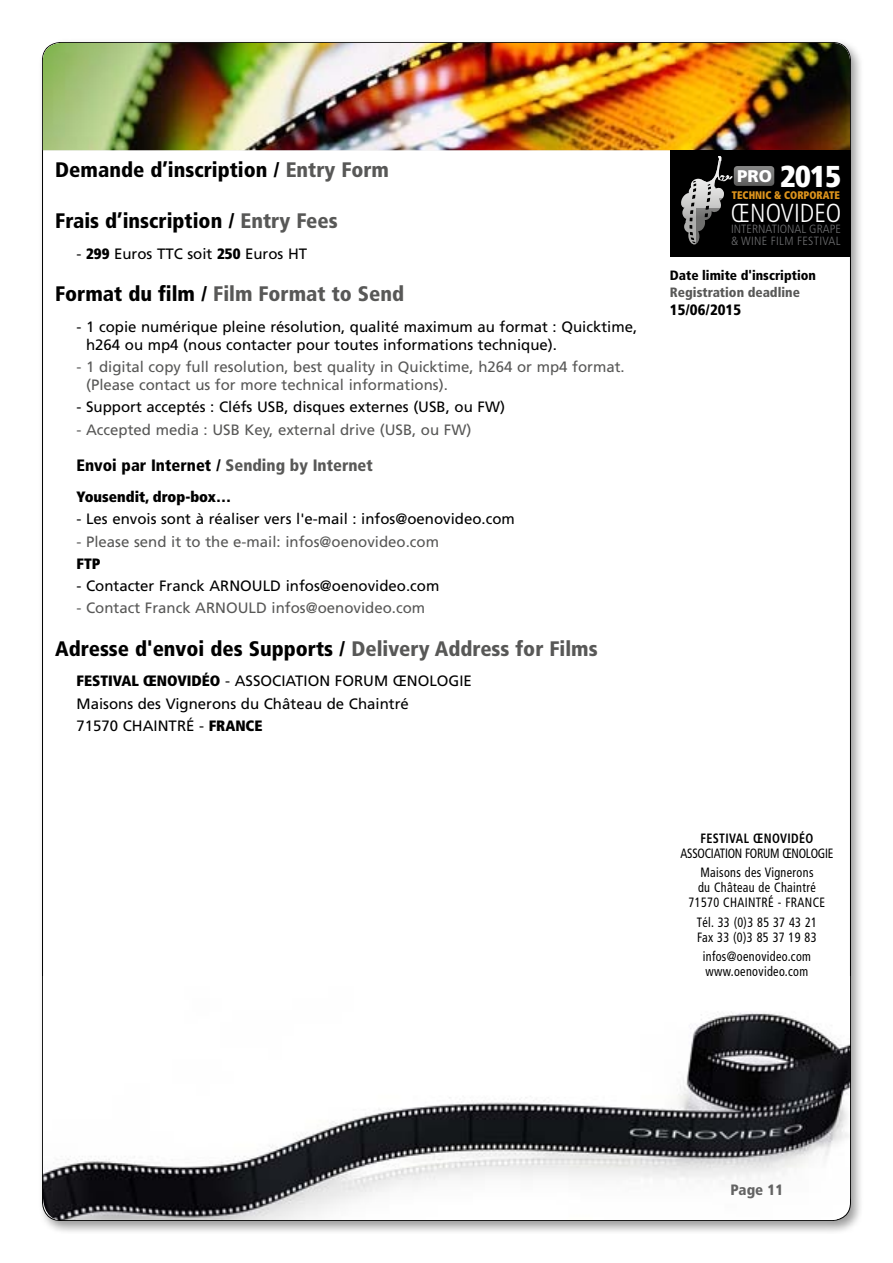
<style>
.page{position:relative;width:893px;height:1263px;background:#fff}
.page>*{position:absolute;margin:0;border:0;box-sizing:border-box;transform-origin:0 0}
.t1{font:900 condensed 30.15px "Frutiger";color:#fff}
.t2{font:300 condensed 25.95px "Frutiger";color:#fff}
.t3{font:900 condensed 21px "Frutiger";color:#000}
.t4{font:900 condensed 21px "Frutiger";color:#585857}
.t5{font:900 16.95px "Frutiger";color:#fff}
.t6{font:900 condensed 16.5px "Frutiger";color:#000}
.t7{font:15px/22.2px "Frutiger";color:#000}
.t8{font:15px/18px "Frutiger";color:#585857}
.t9{font:900 condensed 15px "Frutiger";color:#000}
.t10{font:900 condensed 15px "Frutiger";color:#000}
.t11{font:900 condensed 15px "Frutiger";color:#636363}
.t12{font:condensed 13.5px/15px "Frutiger";letter-spacing:.03em;color:#000;scale:.9 1}
.t13{font:condensed 13.5px/19.2px "Frutiger";letter-spacing:-.02em;color:#000;text-align:center;scale:.9 1}
.t14{font:900 condensed 13.5px "Frutiger";color:#000}
.t15{font:900 condensed 13.5px "Frutiger";color:#585857}
.t16{font:700 condensed 13.5px "Frutiger";letter-spacing:.03em;color:#000;scale:.9 1}
.t17{font:300 condensed 11.85px "Frutiger";color:#6f7072;scale:1.04 1}
.t18{font:300 condensed 11.85px "Frutiger";letter-spacing:.025em;color:#6f7072;scale:1.04 1}
.t19{font:900 condensed 10.95px "Frutiger";color:#dc931c;scale:.93 1}
.s1{color:#585857}
.s2{font-weight:900;font-stretch:condensed}
.s3{color:#000}
</style>
<div class="page">
<div style="left:37px;top:37px;width:827px;height:1197px;background:#000;opacity:.4"></div>
<div style="left:43px;top:43px;width:807px;height:1177px;background:#fff;border-radius:18px"></div>
<img style="left:43px;top:1011px;width:807px;height:209px">
<img style="left:43px;top:43px;width:807px;height:107px">
<div style="left:670px;top:150px;width:181px;height:106px;background:#000"></div>
<svg style="left:681px;top:156px;width:93px;height:89px"></svg>
<h3 class="t3" style="left:55px;top:157px;width:335px">Demande d’inscription / <span class="s1">Entry Form</span></h3>
<h3 class="t3" style="left:55px;top:208px;width:284px">Frais d’inscription / <span class="s1">Entry Fees</span></h3>
<p class="t7" style="left:77px;top:243px;width:232px">- <span class="s2">299</span> Euros TTC soit <span class="s2">250</span> Euros HT</p>
<h3 class="t4" style="left:55px;top:281px;width:350px"><span class="s3">Format du film /</span> Film Format to Send</h3>
<p class="t7" style="left:86px;top:318px;width:553px;line-height:18px;text-indent:-10px">- 1 copie numérique pleine résolution, qualité maximum au format : Quicktime, h264 ou mp4 (nous contacter pour toutes informations technique).</p>
<p class="t8" style="left:86px;top:358px;width:540px;text-indent:-10px">- 1 digital copy full resolution, best quality in Quicktime, h264 or mp4 format. (Please contact us for more technical informations).</p>
<p class="t7" style="left:77px;top:396px;width:430px">- Support acceptés : Cléfs USB, disques externes (USB, ou FW)</p>
<p class="t8" style="left:77px;top:420px;width:396px">- Accepted media : USB Key, external drive (USB, ou FW)</p>
<p class="t6" style="left:77px;top:456px;width:298px">Envoi par Internet / <span class="s1">Sending by Internet</span></p>
<p class="t9" style="left:77px;top:488px;width:156px">Yousendit, drop-box…</p>
<p class="t7" style="left:77px;top:508px;width:440px">- Les envois sont à réaliser vers l'e-mail : infos@oenovideo.com</p>
<p class="t8" style="left:77px;top:532px;width:364px">- Please send it to the e-mail: infos@oenovideo.com</p>
<p class="t9" style="left:77px;top:554px;width:25px">FTP</p>
<p class="t7" style="left:77px;top:575px;width:364px">- Contacter Franck ARNOULD infos@oenovideo.com</p>
<p class="t8" style="left:77px;top:599px;width:350px">- Contact Franck ARNOULD infos@oenovideo.com</p>
<h3 class="t3" style="left:55px;top:636px;width:544px">Adresse d'envoi des Supports / <span class="s1">Delivery Address for Films</span></h3>
<p class="t7" style="left:77px;top:670px;width:397px"><span class="s2">FESTIVAL ŒNOVIDÉO</span> - ASSOCIATION FORUM ŒNOLOGIE<br>Maisons des Vignerons du Château de Chaintré<br>71570 CHAINTRÉ - <span class="s2">FRANCE</span></p>
<h1 class="t1" style="left:780px;top:158px;width:62px">2015</h1>
<p class="t5" style="left:737px;top:166px;width:36px">PRO</p>
<h2 class="t2" style="left:731px;top:198px;width:112px">ŒNOVIDEO</h2>
<p class="t17" style="left:731px;top:222px;width:107px">INTERNATIONAL GRAPE</p>
<p class="t19" style="left:732px;top:188px;width:118px">TECHNIC &amp; CORPORATE</p>
<p class="t18" style="left:731px;top:234px;width:107px">&amp; WINE FILM FESTIVAL</p>
<p class="t14" style="left:670px;top:268px;width:148px">Date limite d'inscription</p>
<p class="t15" style="left:670px;top:284px;width:132px">Registration deadline</p>
<p class="t10" style="left:670px;top:300px;width:73px">15/06/2015</p>
<p class="t16" style="left:700px;top:830px;width:127px">FESTIVAL ŒNOVIDÉO</p>
<p class="t13" style="left:680px;top:844px;width:171px">ASSOCIATION FORUM ŒNOLOGIE<br>Maisons des Vignerons</p>
<p class="t12" style="left:689px;top:880px;width:153px;text-align:center">du Château de Chaintré<br>71570 CHAINTRÉ - FRANCE</p>
<p class="t12" style="left:697px;top:914px;width:135px">Tél. 33 (0)3 85 37 43 21<br>Fax 33 (0)3 85 37 19 83</p>
<p class="t12" style="left:703px;top:949px;width:122px">infos@oenovideo.com www.oenovideo.com</p>
<p class="t11" style="left:731px;top:1180px;width:54px">Page 11</p>
</div>
